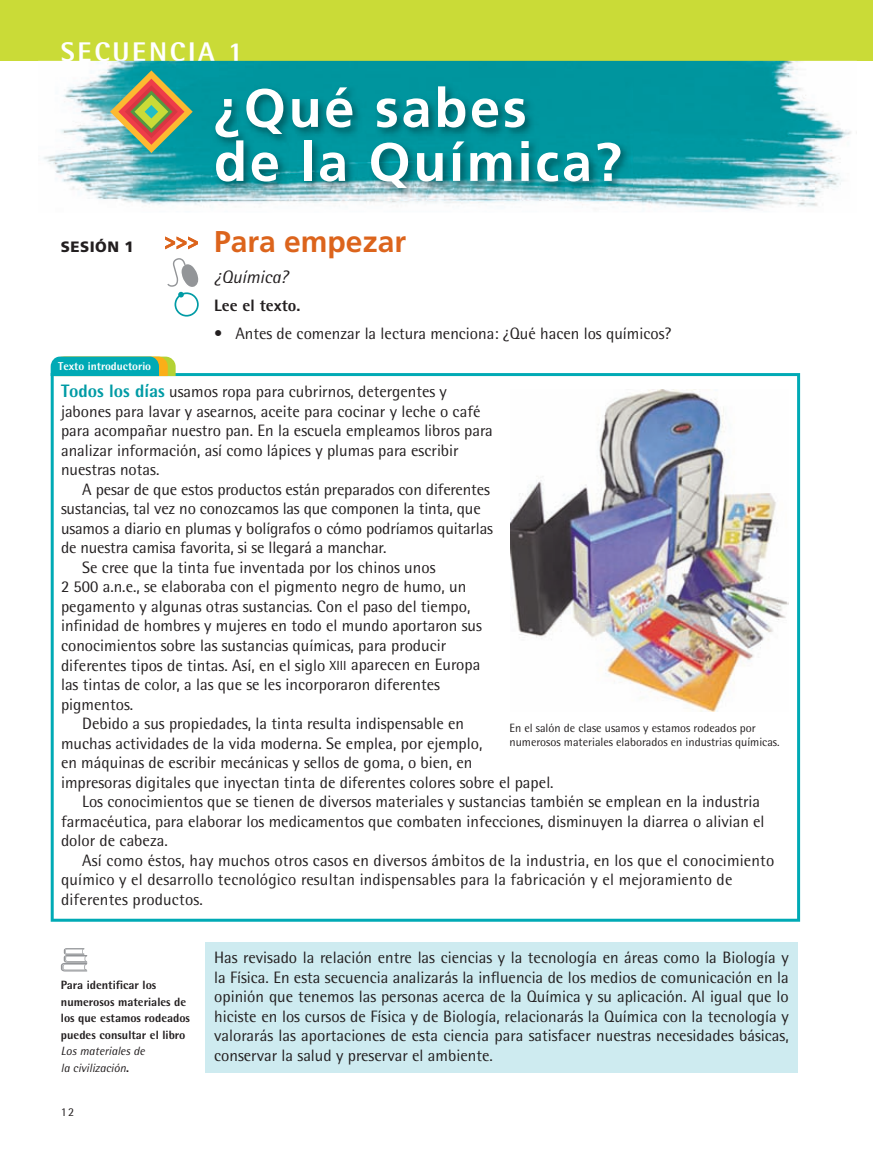
<style>
.page{position:relative;width:873px;height:1152px;background:#fff}
.page>*{position:absolute;margin:0;border:0;box-sizing:border-box;transform-origin:0 0}
.t1{font:700 54px/54px "Frutiger";letter-spacing:.05em;color:#fff}
.t2{font:700 30px "Frutiger";color:#dc641c}
.t3{font:800 27px "Rotis Semi Sans";letter-spacing:.1em;color:#fff}
.t4{font:italic 18px "Rotis Semi Sans";color:#231f20}
.t5{font:16.5px/19.5px "Rotis Semi Sans";color:#231f20}
.t6{font:800 16.5px "Rotis Semi Sans";color:#231f20}
.t7{font:900 15px "Frutiger";letter-spacing:.03em;color:#231f20}
.t8{font:12px/14.2px "Rotis Semi Sans";color:#231f20}
.t9{font:800 12px/16.5px "Rotis Semi Sans";color:#231f20}
.t10{font:italic 12px/16.5px "Rotis Semi Sans";color:#231f20}
.t11{font:800 11.4px "Rotis Semi Sans";color:#fff}
.s1{font-weight:800;font-size:18px;color:#009ba5}
.s2{font-size:13.2px}
.s3{font-weight:800;font-style:normal}
</style>
<div class="page">
<div style="left:0;top:0;width:872px;height:61px;background:#cadb37"></div>
<img style="left:43px;top:61px;width:808px;height:149px">
<svg style="left:51px;top:373px;width:748px;height:548px"></svg>
<div style="left:205px;top:941px;width:592px;height:131px;background:#ceebf0"></div>
<svg style="left:165px;top:236px;width:33px;height:13px"></svg>
<svg style="left:51px;top:356px;width:124px;height:20px;background:#26afa2"></svg>
<img style="left:212px;top:82px;width:420px;height:118px">
<svg style="left:110px;top:70px;width:83px;height:83px;background:#7e9776"></svg>
<svg style="left:167px;top:258px;width:32px;height:58px"></svg>
<svg style="left:61px;top:948px;width:26px;height:23px"></svg>
<img style="left:510px;top:390px;width:278px;height:321px">
<h3 class="t3" style="left:61px;top:35px;width:184px">secuencia 1</h3>
<p class="t7" style="left:61px;top:238px;width:74px">SESIÓN 1</p>
<p class="t11" style="left:58px;top:359px;width:94px">Texto introductorio</p>
<h1 class="t1" style="left:214px;top:81px;width:409px">¿Qué sabes<br>de la Química?</h1>
<h2 class="t2" style="left:214px;top:224px;width:193px">Para empezar</h2>
<p class="t4" style="left:214px;top:266px;width:75px">¿Química?</p>
<p class="t6" style="left:214px;top:295px;width:88px">Lee el texto.</p>
<p class="t5" style="left:214px;top:323px;width:458px">• Antes de comenzar la lectura menciona: ¿Qué hacen los químicos?</p>
<p class="t5" style="left:61px;top:382px;width:433px"><span class="s1">Todos los días</span> usamos ropa para cubrirnos, detergentes y jabones para lavar y asearnos, aceite para cocinar y leche o café para acompañar nuestro pan. En la escuela empleamos libros para analizar información, así como lápices y plumas para escribir nuestras notas.</p>
<p class="t5" style="left:82px;top:479px;width:409px">A pesar de que estos productos están preparados con diferentes</p>
<p class="t5" style="left:61px;top:499px;width:421px">sustancias, tal vez no conozcamos las que componen la tinta, que</p>
<p class="t5" style="left:61px;top:518px;width:433px">usamos a diario en plumas y bolígrafos o cómo podríamos quitarlas</p>
<p class="t5" style="left:61px;top:538px;width:327px">de nuestra camisa favorita, si se llegará a manchar.</p>
<p class="t5" style="left:82px;top:557px;width:354px">Se cree que la tinta fue inventada por los chinos unos</p>
<p class="t5" style="left:61px;top:577px;width:406px">2 500 a.n.e., se elaboraba con el pigmento negro de humo, un</p>
<p class="t5" style="left:61px;top:596px;width:411px">pegamento y algunas otras sustancias. Con el paso del tiempo,</p>
<p class="t5" style="left:61px;top:616px;width:422px">infinidad de hombres y mujeres en todo el mundo aportaron sus</p>
<p class="t5" style="left:61px;top:635px;width:386px">conocimientos sobre las sustancias químicas, para producir</p>
<p class="t5" style="left:61px;top:655px;width:420px">diferentes tipos de tintas. Así, en el siglo <span class="s2">xiii</span> aparecen en Europa</p>
<p class="t5" style="left:61px;top:674px;width:380px">las tintas de color, a las que se les incorporaron diferentes</p>
<p class="t5" style="left:61px;top:694px;width:74px">pigmentos.</p>
<p class="t5" style="left:82px;top:713px;width:383px">Debido a sus propiedades, la tinta resulta indispensable en</p>
<p class="t5" style="left:61px;top:733px;width:422px">muchas actividades de la vida moderna. Se emplea, por ejemplo,</p>
<p class="t5" style="left:61px;top:752px;width:413px">en máquinas de escribir mecánicas y sellos de goma, o bien, en</p>
<p class="t5" style="left:61px;top:772px;width:494px">impresoras digitales que inyectan tinta de diferentes colores sobre el papel.</p>
<p class="t5" style="left:82px;top:791px;width:679px">Los conocimientos que se tienen de diversos materiales y sustancias también se emplean en la industria</p>
<p class="t5" style="left:61px;top:811px;width:704px">farmacéutica, para elaborar los medicamentos que combaten infecciones, disminuyen la diarrea o alivian el</p>
<p class="t5" style="left:61px;top:830px;width:108px">dolor de cabeza.</p>
<p class="t5" style="left:82px;top:850px;width:693px">Así como éstos, hay muchos otros casos en diversos ámbitos de la industria, en los que el conocimiento</p>
<p class="t5" style="left:61px;top:869px;width:672px">químico y el desarrollo tecnológico resultan indispensables para la fabricación y el mejoramiento de</p>
<p class="t5" style="left:61px;top:889px;width:143px">diferentes productos.</p>
<p class="t8" style="left:509px;top:720px;width:271px">En el salón de clase usamos y estamos rodeados por numerosos materiales elaborados en industrias químicas.</p>
<p class="t9" style="left:61px;top:976px;width:131px">Para identificar los numerosos materiales de los que estamos rodeados puedes consultar el libro</p>
<p class="t10" style="left:61px;top:1042px;width:85px">Los materiales de la civilización<span class="s3">.</span></p>
<p class="t8" style="left:61px;top:1104px;width:15px">12</p>
<p class="t5" style="left:214px;top:948px;width:576px;text-align:justify">Has revisado la relación entre las ciencias y la tecnología en áreas como la Biología y la Física. En esta secuencia analizarás la influencia de los medios de comunicación en la opinión que tenemos las personas acerca de la Química y su aplicación. Al igual que lo hiciste en los cursos de Física y de Biología, relacionarás la Química con la tecnología y valorarás las aportaciones de esta ciencia para satisfacer nuestras necesidades básicas, conservar la salud y preservar el ambiente.</p>
</div>
